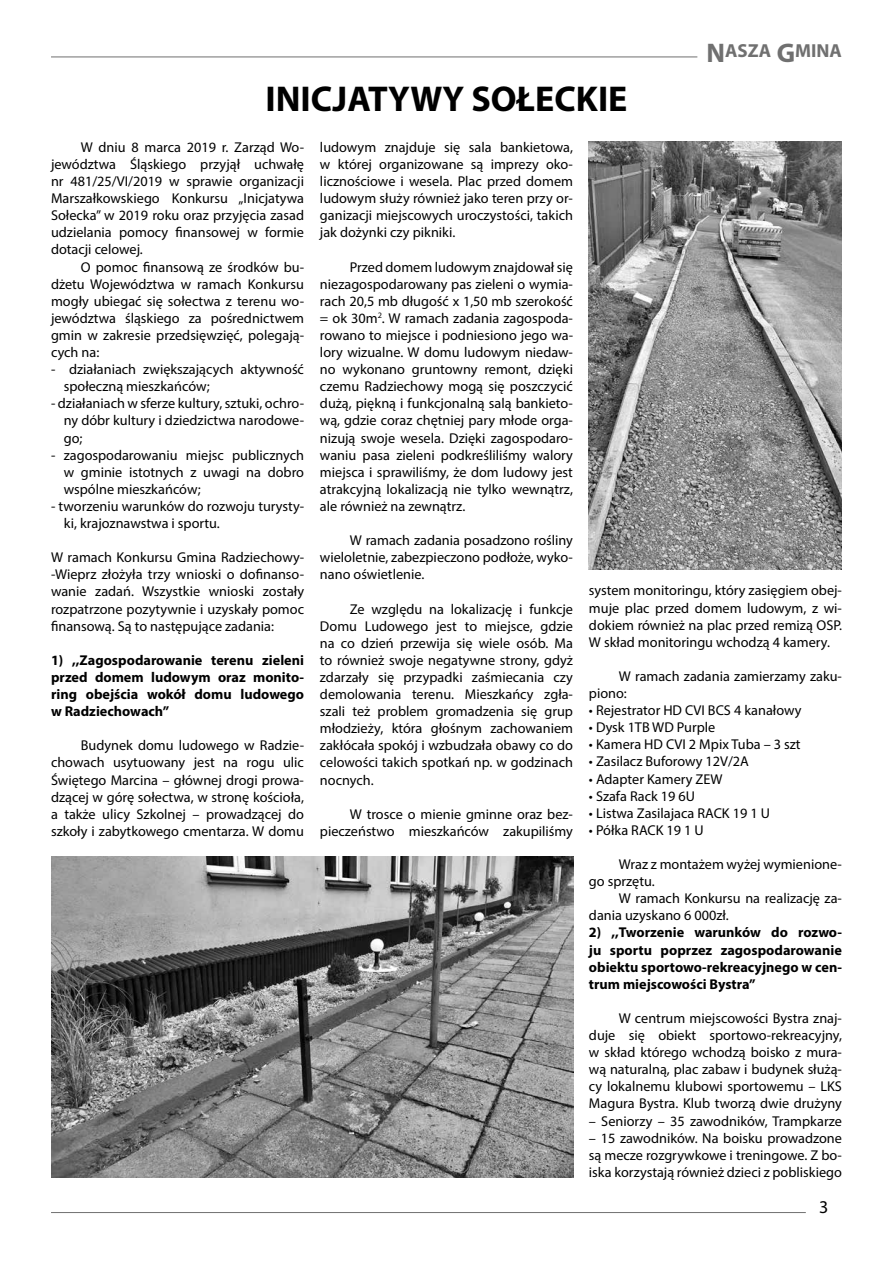
<style>
.page{position:relative;width:893px;height:1263px;background:#fff}
.page>*{position:absolute;margin:0;border:0;box-sizing:border-box;transform-origin:0 0}
.t1{font:700 36px "Myriad Pro";color:#000}
.t2{font:700 18.9px "Myriad Pro";color:#707070}
.t3{font:18px "Myriad Pro";color:#000}
.t4{font:14.25px/17.1px "Myriad Pro";color:#000;text-align:justify}
.t5{font:700 14.25px/17.1px "Myriad Pro";color:#000;text-align:justify}
.s1{font-size:27px}
</style>
<div class="page">
<hr style="left:51px;top:57px;width:646px;height:1px;background:#707070">
<hr style="left:51px;top:1212px;width:755px;height:1px;background:#707070">
<img style="left:589px;top:141px;width:253px;height:429px">
<img style="left:51px;top:857px;width:522px;height:321px">
<h2 class="t2" style="left:706px;top:39px;width:137px"><span class="s1">N</span>ASZA <span class="s1">G</span>MINA</h2>
<h1 class="t1" style="left:265px;top:75px;width:363px">INICJATYWY SOŁECKIE</h1>
<p class="t4" style="left:320px;top:138px;width:255px">ludowym znajduje się sala bankietowa, w której organizowane są imprezy oko&shy;licznościowe i wesela. Plac przed domem ludowym służy również jako teren przy or&shy;ganizacji miejscowych uroczystości, takich jak dożynki czy pikniki.</p>
<p class="t4" style="left:320px;top:258px;width:255px;text-indent:30px">Przed domem ludowym znajdował się niezagospodarowany pas zieleni o wymia&shy;rach 20,5 mb długość x 1,50 mb szerokość = ok 30m<sup>2</sup>. W ramach zadania zagospoda&shy;rowano to miejsce i podniesiono jego wa&shy;lory wizualne. W domu ludowym niedaw&shy;no wykonano gruntowny remont, dzięki czemu Radziechowy mogą się poszczycić dużą, piękną i funkcjonalną salą bankieto&shy;wą, gdzie coraz chętniej pary młode orga&shy;nizują swoje wesela. Dzięki zagospodaro&shy;waniu pasa zieleni podkreśliliśmy walory miejsca i sprawiliśmy, że dom ludowy jest atrakcyjną lokalizacją nie tylko wewnątrz, ale również na zewnątrz.</p>
<p class="t4" style="left:320px;top:532px;width:255px;text-indent:30px">W ramach zadania posadzono rośliny wieloletnie, zabezpieczono podłoże, wyko&shy;nano oświetlenie.</p>
<p class="t4" style="left:320px;top:600px;width:255px;text-indent:30px">Ze względu na lokalizację i funkcje Domu Ludowego jest to miejsce, gdzie na co dzień przewija się wiele osób. Ma to również swoje negatywne strony, gdyż zdarzały się przypadki zaśmiecania czy demolowania terenu. Mieszkańcy zgła&shy;szali też problem gromadzenia się grup młodzieży, która głośnym zachowaniem zakłócała spokój i wzbudzała obawy co do celowości takich spotkań np. w godzinach nocnych.</p>
<p class="t4" style="left:320px;top:805px;width:255px;text-align:right">W trosce o mienie gminne oraz bez&shy;pieczeństwo mieszkańców zakupiliśmy</p>
<p class="t4" style="left:51px;top:138px;width:255px;text-indent:30px">W dniu 8 marca 2019 r. Zarząd Wo&shy;jewództwa Śląskiego przyjął uchwałę nr 481/25/VI/2019 w sprawie organizacji Marszałkowskiego Konkursu „Inicjatywa Sołecka” w 2019 roku oraz przyjęcia zasad udzielania pomocy finansowej w formie dotacji celowej.</p>
<p class="t4" style="left:51px;top:258px;width:255px;text-indent:30px">O pomoc finansową ze środków bu&shy;dżetu Województwa w ramach Konkursu mogły ubiegać się sołectwa z terenu wo&shy;jewództwa śląskiego za pośrednictwem gmin w zakresie przedsięwzięć, polegają&shy;cych na:</p>
<p class="t4" style="left:64px;top:361px;width:242px;text-indent:-13px">- działaniach zwiększających aktywność społeczną mieszkańców;</p>
<p class="t4" style="left:64px;top:395px;width:242px;text-indent:-13px">- działaniach w sferze kultury, sztuki, ochro&shy;ny dóbr kultury i dziedzictwa narodowe&shy;go;</p>
<p class="t4" style="left:64px;top:446px;width:242px;text-indent:-13px">- zagospodarowaniu miejsc publicznych w gminie istotnych z uwagi na dobro wspólne mieszkańców;</p>
<p class="t4" style="left:64px;top:497px;width:242px;text-indent:-13px">- tworzeniu warunków do rozwoju turysty&shy;ki, krajoznawstwa i sportu.</p>
<p class="t4" style="left:51px;top:549px;width:255px">W ramach Konkursu Gmina Radziechowy--Wieprz złożyła trzy wnioski o dofinanso&shy;wanie zadań. Wszystkie wnioski zostały rozpatrzone pozytywnie i uzyskały pomoc finansową. Są to następujące zadania:</p>
<p class="t5" style="left:51px;top:651px;width:254px">1) ,,Zagospodarowanie terenu zieleni przed domem ludowym oraz monito&shy;ring obejścia wokół domu ludowego w Radziechowach”</p>
<p class="t4" style="left:51px;top:737px;width:254px;text-indent:30px">Budynek domu ludowego w Radzie&shy;chowach usytuowany jest na rogu ulic Świętego Marcina – głównej drogi prowa&shy;dzącej w górę sołectwa, w stronę kościoła, a także ulicy Szkolnej – prowadzącej do szkoły i zabytkowego cmentarza. W domu</p>
<p class="t4" style="left:589px;top:582px;width:254px">system monitoringu, który zasięgiem obej&shy;muje plac przed domem ludowym, z wi&shy;dokiem również na plac przed remizą OSP.<br>W skład monitoringu wchodzą 4 kamery.</p>
<p class="t4" style="left:589px;top:667px;width:255px;text-indent:30px">W ramach zadania zamierzamy zaku&shy;piono:</p>
<p class="t4" style="left:589px;top:701px;width:214px">• Rejestrator HD CVI BCS 4 kanałowy</p>
<p class="t4" style="left:589px;top:719px;width:128px">• Dysk 1TB WD Purple</p>
<p class="t4" style="left:589px;top:736px;width:213px">• Kamera HD CVI 2 Mpix Tuba – 3 szt</p>
<p class="t4" style="left:589px;top:753px;width:161px">• Zasilacz Buforowy 12V/2A</p>
<p class="t4" style="left:589px;top:770px;width:135px">• Adapter Kamery ZEW</p>
<p class="t4" style="left:589px;top:787px;width:108px">• Szafa Rack 19 6U</p>
<p class="t4" style="left:589px;top:804px;width:182px">• Listwa Zasilajaca RACK 19 1 U</p>
<p class="t4" style="left:589px;top:821px;width:116px">• Półka RACK 19 1 U</p>
<p class="t4" style="left:589px;top:855px;width:254px;text-indent:30px">Wraz z montażem wyżej wymienione&shy;go sprzętu.</p>
<p class="t4" style="left:589px;top:890px;width:254px;text-indent:30px">W ramach Konkursu na realizację za&shy;dania uzyskano 6 000zł.</p>
<p class="t5" style="left:589px;top:924px;width:254px">2) ,,Tworzenie warunków do rozwo&shy;ju sportu poprzez zagospodarowanie obiektu sportowo-rekreacyjnego w cen&shy;trum miejscowości Bystra”</p>
<p class="t4" style="left:589px;top:1009px;width:254px;text-indent:30px">W centrum miejscowości Bystra znaj&shy;duje się obiekt sportowo-rekreacyjny, w skład którego wchodzą boisko z mura&shy;wą naturalną, plac zabaw i budynek służą&shy;cy lokalnemu klubowi sportowemu – LKS Magura Bystra. Klub tworzą dwie drużyny</p>
<p class="t4" style="left:589px;top:1112px;width:254px">– Seniorzy – 35 zawodników, Trampkarze</p>
<p class="t4" style="left:589px;top:1129px;width:255px">– 15 zawodników. Na boisku prowadzone są mecze rozgrywkowe i treningowe. Z bo&shy;iska korzystają również dzieci z pobliskiego</p>
<p class="t3" style="left:819px;top:1196px;width:11px">3</p>
</div>
